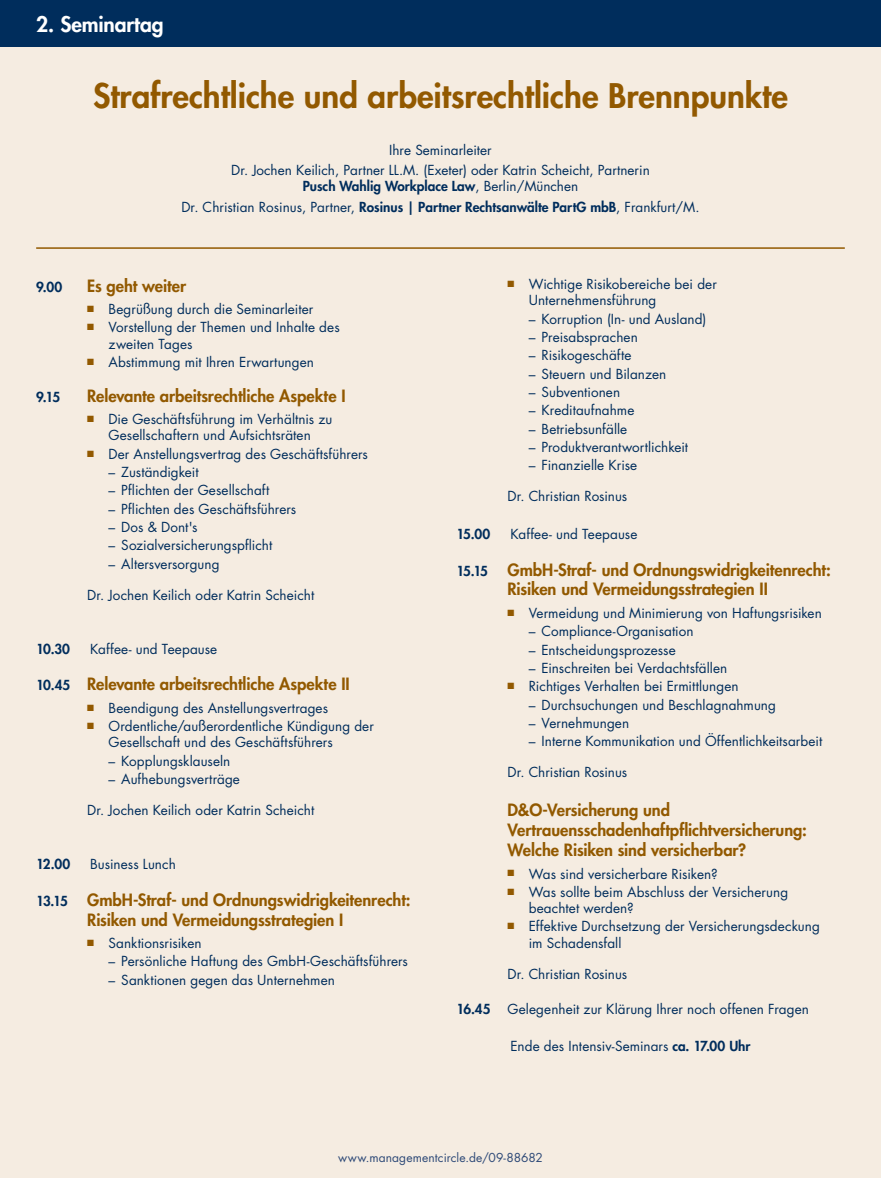
<style>
.page{position:relative;width:881px;height:1178px;background:#fff}
.page>*{position:absolute;margin:0;border:0;box-sizing:border-box;transform-origin:0 0}
.t1{font:800 33px "Futura Std";color:#925900}
.t2{font:800 21px "Futura Std";letter-spacing:-.005em;color:#fff}
.t3{font:800 16.5px/19.8px "Futura Std";letter-spacing:-.005em;color:#925900}
.t4{font:13.5px/16.2px "Futura Std";letter-spacing:.005em;color:#002d5c}
.t5{font:800 13.5px/20.4px "Futura Std";color:#002d5c;text-align:center}
.t6{font:12px "Futura Std";letter-spacing:.01em;color:#2d4977}
.s1{font-weight:400}
.s2{font-size:13.5px;color:#002d5c}
.s3{font-weight:800}
</style>
<div class="page">
<div style="left:0;top:0;width:880px;height:1178px;background:#f5ece1"></div>
<div style="left:0;top:0;width:880px;height:47px;background:#002d5c"></div>
<hr style="left:36px;top:247px;width:808px;height:2px;background:#925900">
<h2 class="t2" style="left:36px;top:11px;width:129px">2. Seminartag</h2>
<h1 class="t1" style="left:93px;top:75px;width:696px">Strafrechtliche und arbeitsrechtliche Brennpunkte</h1>
<p class="t4" style="left:231px;top:140px;width:420px;line-height:20.4px;text-align:center">Ihre Seminarleiter<br>Dr. Jochen Keilich, Partner LL.M. (Exeter) oder Katrin Scheicht, Partnerin</p>
<p class="t5" style="left:181px;top:176px;width:519px">Pusch Wahlig Workplace Law<span class="s1">, Berlin/München<br>Dr. Christian Rosinus, Partner,</span> Rosinus | Partner Rechtsanwälte PartG mbB<span class="s1">, Frankfurt/M.</span></p>
<p class="t5" style="left:36px;top:276px;width:28px">9.00</p>
<p class="t3" style="left:87px;top:276px;width:100px">Es geht weiter</p>
<p class="t4" style="left:87px;top:301px;width:227px"><sup>■</sup> Begrüßung durch die Seminarleiter</p>
<p class="t4" style="left:108px;top:320px;width:233px;text-indent:-21px"><sup>■</sup> Vorstellung der Themen und Inhalte des zweiten Tages</p>
<p class="t4" style="left:87px;top:354px;width:228px"><sup>■</sup> Abstimmung mit Ihren Erwartungen</p>
<p class="t5" style="left:36px;top:386px;width:25px">9.15</p>
<p class="t3" style="left:87px;top:386px;width:260px">Relevante arbeitsrechtliche Aspekte I</p>
<p class="t4" style="left:87px;top:411px;width:247px;text-align:center"><sup>■</sup> Die Geschäftsführung im Verhältnis zu<br>Gesellschaftern und Aufsichtsräten</p>
<p class="t4" style="left:87px;top:446px;width:282px"><sup>■</sup> Der Anstellungsvertrag des Geschäftsführers</p>
<p class="t4" style="left:108px;top:464px;width:92px">– Zuständigkeit</p>
<p class="t4" style="left:108px;top:482px;width:162px">– Pflichten der Gesellschaft</p>
<p class="t4" style="left:108px;top:501px;width:189px">– Pflichten des Geschäftsführers</p>
<p class="t4" style="left:108px;top:519px;width:91px">– Dos &amp; Dont's</p>
<p class="t4" style="left:108px;top:537px;width:165px">– Sozialversicherungspflicht</p>
<p class="t4" style="left:108px;top:556px;width:112px">– Altersversorgung</p>
<p class="t4" style="left:87px;top:587px;width:228px">Dr. Jochen Keilich oder Katrin Scheicht</p>
<p class="t5" style="left:36px;top:638px;width:35px">10.30</p>
<p class="t4" style="left:90px;top:640px;width:128px">Kaffee- und Teepause</p>
<p class="t3" style="left:36px;top:674px;width:315px"><span class="s2">10.45</span> Relevante arbeitsrechtliche Aspekte II</p>
<p class="t4" style="left:87px;top:700px;width:242px"><sup>■</sup> Beendigung des Anstellungsvertrages</p>
<p class="t4" style="left:108px;top:718px;width:267px;text-indent:-21px"><sup>■</sup> Ordentliche/außerordentliche Kündigung der<br>Gesellschaft und des Geschäftsführers</p>
<p class="t4" style="left:108px;top:753px;width:123px">– Kopplungsklauseln</p>
<p class="t4" style="left:108px;top:771px;width:133px">– Aufhebungsverträge</p>
<p class="t4" style="left:87px;top:802px;width:228px">Dr. Jochen Keilich oder Katrin Scheicht</p>
<p class="t5" style="left:36px;top:854px;width:36px">12.00</p>
<p class="t4" style="left:90px;top:856px;width:87px">Business Lunch</p>
<p class="t3" style="left:87px;top:890px;width:325px;text-indent:-51px"><span class="s2">13.15</span> GmbH-Straf- und Ordnungswidrigkeitenrecht:<br>Risiken und Vermeidungsstrategien I</p>
<p class="t4" style="left:87px;top:935px;width:116px"><sup>■</sup> Sanktionsrisiken</p>
<p class="t4" style="left:108px;top:953px;width:301px">– Persönliche Haftung des GmbH-Geschäftsführers</p>
<p class="t4" style="left:108px;top:972px;width:228px">– Sanktionen gegen das Unternehmen</p>
<p class="t4" style="left:528px;top:276px;width:189px;text-indent:-21px"><sup>■</sup> Wichtige Risikobereiche bei der<br>Unternehmensführung</p>
<p class="t4" style="left:528px;top:311px;width:179px">– Korruption (In- und Ausland)</p>
<p class="t4" style="left:528px;top:329px;width:110px">– Preisabsprachen</p>
<p class="t4" style="left:528px;top:347px;width:104px">– Risikogeschäfte</p>
<p class="t4" style="left:528px;top:366px;width:139px">– Steuern und Bilanzen</p>
<p class="t4" style="left:528px;top:384px;width:93px">– Subventionen</p>
<p class="t4" style="left:528px;top:402px;width:107px">– Kreditaufnahme</p>
<p class="t4" style="left:528px;top:421px;width:100px">– Betriebsunfälle</p>
<p class="t4" style="left:528px;top:439px;width:161px">– Produktverantwortlichkeit</p>
<p class="t4" style="left:528px;top:457px;width:110px">– Finanzielle Krise</p>
<p class="t4" style="left:507px;top:488px;width:121px">Dr. Christian Rosinus</p>
<p class="t5" style="left:456px;top:523px;width:35px">15.00</p>
<p class="t4" style="left:510px;top:526px;width:128px">Kaffee- und Teepause</p>
<p class="t3" style="left:507px;top:560px;width:325px;text-indent:-51px"><span class="s2">15.15</span> GmbH-Straf- und Ordnungswidrigkeitenrecht:<br>Risiken und Vermeidungsstrategien II</p>
<p class="t4" style="left:507px;top:605px;width:316px"><sup>■</sup> Vermeidung und Minimierung von Haftungsrisiken</p>
<p class="t4" style="left:528px;top:623px;width:166px">– Compliance-Organisation</p>
<p class="t4" style="left:528px;top:642px;width:148px">– Entscheidungsprozesse</p>
<p class="t4" style="left:528px;top:660px;width:200px">– Einschreiten bei Verdachtsfällen</p>
<p class="t4" style="left:507px;top:678px;width:232px"><sup>■</sup> Richtiges Verhalten bei Ermittlungen</p>
<p class="t4" style="left:528px;top:697px;width:248px">– Durchsuchungen und Beschlagnahmung</p>
<p class="t4" style="left:528px;top:715px;width:102px">– Vernehmungen</p>
<p class="t4" style="left:528px;top:733px;width:295px">– Interne Kommunikation und Öffentlichkeitsarbeit</p>
<p class="t4" style="left:507px;top:764px;width:121px">Dr. Christian Rosinus</p>
<p class="t3" style="left:507px;top:800px;width:301px">D&amp;O-Versicherung und<br>Vertrauensschadenhaftpflichtversicherung:<br>Welche Risiken sind versicherbar?</p>
<p class="t4" style="left:507px;top:865px;width:211px"><sup>■</sup> Was sind versicherbare Risiken?</p>
<p class="t4" style="left:528px;top:884px;width:261px;text-indent:-21px"><sup>■</sup> Was sollte beim Abschluss der Versicherung beachtet werden?</p>
<p class="t4" style="left:528px;top:918px;width:292px;text-indent:-21px"><sup>■</sup> Effektive Durchsetzung der Versicherungsdeckung im Schadensfall</p>
<p class="t4" style="left:507px;top:966px;width:121px">Dr. Christian Rosinus</p>
<p class="t5" style="left:456px;top:999px;width:35px">16.45</p>
<p class="t4" style="left:507px;top:1001px;width:303px">Gelegenheit zur Klärung Ihrer noch offenen Fragen</p>
<p class="t4" style="left:510px;top:1038px;width:241px">Ende des Intensiv-Seminars <span class="s3">ca. 17.00 Uhr</span></p>
<p class="t6" style="left:338px;top:1149px;width:206px">www.managementcircle.de/09-88682</p>
</div>
